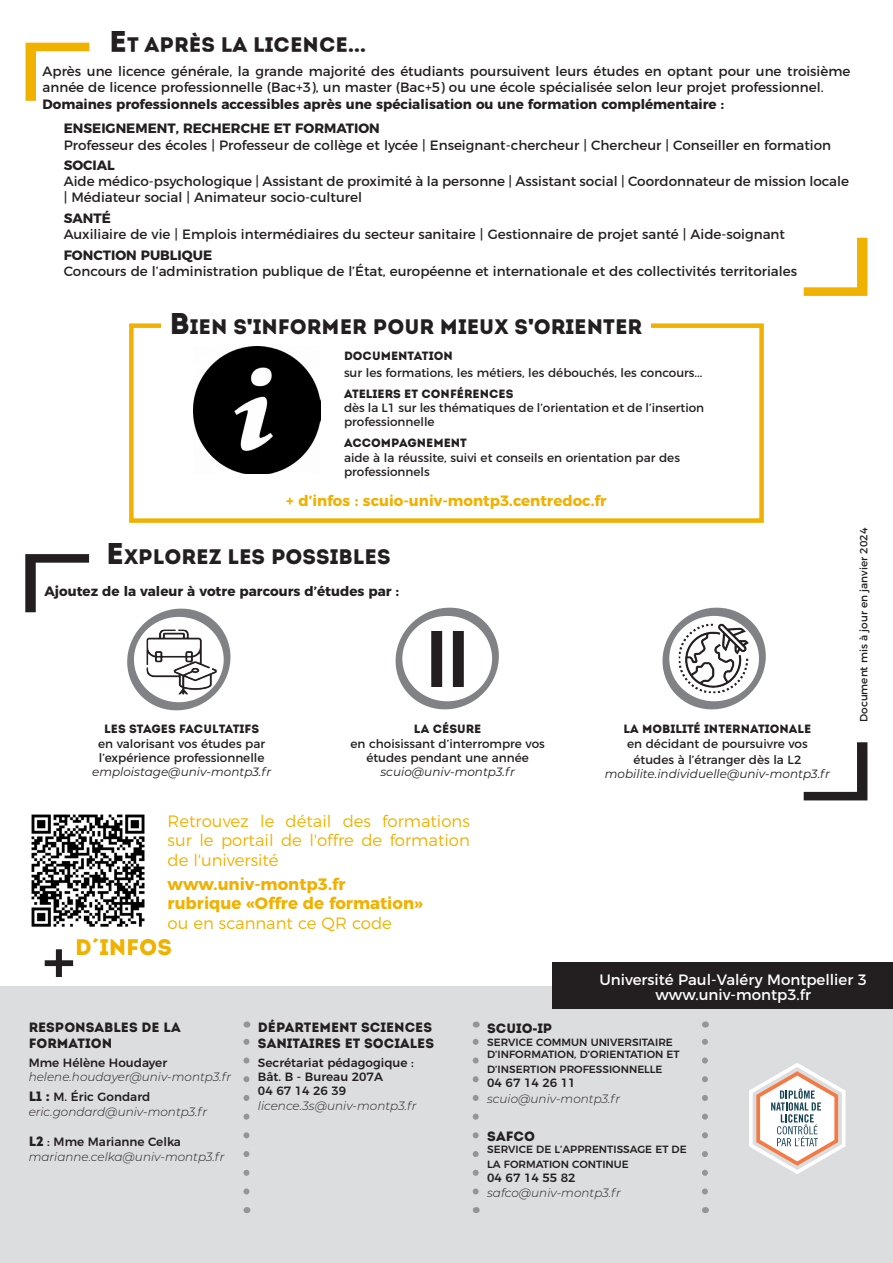
<style>
.page{position:relative;width:893px;height:1263px;background:#fff}
.page>*{position:absolute;margin:0;border:0;box-sizing:border-box;transform-origin:0 0}
.t1{font:22.5px "Intro";color:#f1b100}
.t2{font:21px "Intro";color:#231f20}
.t3{font:300 16.5px/19.5px "Montserrat";color:#f1b100;text-align:justify}
.t4{font:700 16.5px/19.5px "Montserrat";color:#f1b100}
.t5{font:15px "Montserrat";color:#fff}
.t6{font:700 15px "Montserrat";color:#f1b100}
.t7{font:13.5px/16.2px "Montserrat";color:#231f20}
.t8{font:700 13.5px "Montserrat";color:#231f20}
.t9{font:13.5px/16.2px "Intro";color:#231f20}
.t10{font:12px/14.4px "Montserrat";color:#231f20}
.t11{font:italic 300 12px "Montserrat";color:#231f20}
.t12{font:500 12px "Montserrat";color:#231f20}
.t13{font:12px "Intro";color:#231f20}
.t14{font:italic 12px "Montserrat";color:#231f20}
.t15{font:500 10.5px/14.4px "Montserrat";color:#231f20}
.t16{font:10.5px "Montserrat";color:#231f20}
.s1{font-size:30px}
.s2{font-family:"Arial";font-weight:900}
.s3{font-weight:300}
.s4{font-family:"Intro";font-weight:400;font-size:13.5px}
</style>
<div class="page">
<div style="left:0;top:986px;width:893px;height:277px;background:#dcdddf"></div>
<div style="left:552px;top:962px;width:341px;height:46px;background:#231f20"></div>
<svg style="left:804px;top:238px;width:63px;height:58px"></svg>
<svg style="left:26px;top:43px;width:63px;height:58px"></svg>
<img style="left:193px;top:347px;width:128px;height:127px">
<div style="left:129px;top:323px;width:635px;height:200px;border:4px solid #f1b100"></div>
<div style="left:161px;top:311px;width:490px;height:23px;background:#fff"></div>
<svg style="left:804px;top:742px;width:63px;height:58px"></svg>
<svg style="left:25px;top:554px;width:64px;height:58px"></svg>
<svg style="left:127px;top:608px;width:104px;height:103px"></svg>
<div style="left:134px;top:617px;width:90px;height:85px;background:#fff;border-radius:50%"></div>
<img style="left:147px;top:630px;width:70px;height:64px">
<svg style="left:395px;top:607px;width:104px;height:103px"></svg>
<div style="left:402px;top:616px;width:90px;height:85px;background:#fff;border-radius:50%"></div>
<img style="left:431px;top:632px;width:33px;height:54px">
<svg style="left:662px;top:607px;width:104px;height:103px"></svg>
<div style="left:669px;top:616px;width:90px;height:85px;background:#fff;border-radius:50%"></div>
<img style="left:679px;top:623px;width:70px;height:70px">
<img style="left:31px;top:814px;width:114px;height:113px">
<svg style="left:44px;top:949px;width:30px;height:28px"></svg>
<svg style="left:243px;top:1038px;width:6px;height:153px"></svg>
<svg style="left:473px;top:1038px;width:6px;height:153px"></svg>
<svg style="left:702px;top:1038px;width:6px;height:153px"></svg>
<svg style="left:749px;top:1063px;width:96px;height:111px"></svg>
<p class="t2" style="left:109px;top:32px;width:259px"><span class="s1">E</span>T APRÈS LA LICENCE...</p>
<p class="t7" style="left:43px;top:62px;width:809px">Après une licence générale, la grande majorité des étudiants poursuivent leurs études en optant pour une troisième année de licence professionnelle (Bac+3), un master (Bac+5) ou une école spécialisée selon leur projet professionnel.</p>
<p class="t8" style="left:43px;top:93px;width:683px">Domaines professionnels accessibles après une spécialisation ou une formation complémentaire :</p>
<p class="t8" style="left:64px;top:117px;width:318px">ENSEIGNEMENT, RECHERCHE ET FORMATION</p>
<p class="t7" style="left:64px;top:136px;width:769px">Professeur des écoles | Professeur de collège et lycée | Enseignant-chercheur | Chercheur | Conseiller en formation</p>
<p class="t8" style="left:64px;top:154px;width:53px">SOCIAL</p>
<p class="t7" style="left:64px;top:172px;width:787px">Aide médico-psychologique | Assistant de proximité à la personne | Assistant social | Coordonnateur de mission locale | Médiateur social | Animateur socio-culturel</p>
<p class="t8" style="left:64px;top:207px;width:49px">SANTÉ</p>
<p class="t7" style="left:64px;top:225px;width:723px">Auxiliaire de vie | Emplois intermédiaires du secteur sanitaire | Gestionnaire de projet santé | Aide-soignant</p>
<p class="t8" style="left:64px;top:244px;width:150px">FONCTION PUBLIQUE</p>
<p class="t7" style="left:64px;top:262px;width:735px">Concours de l’administration publique de l’État, européenne et internationale et des collectivités territoriales</p>
<p class="t2" style="left:169px;top:314px;width:474px"><span class="s1">B</span>IEN S<span class="s2">'</span>INFORMER POUR MIEUX S<span class="s2">'</span>ORIENTER</p>
<p class="t13" style="left:344px;top:349px;width:110px">DOCUMENTATION</p>
<p class="t10" style="left:344px;top:364px;width:360px">sur les formations, les métiers, les débouchés, les concours...</p>
<p class="t13" style="left:344px;top:386px;width:171px">ATELIERS ET CONFÉRENCES</p>
<p class="t10" style="left:344px;top:399px;width:362px">dès la L1 sur les thématiques de l’orientation et de l’insertion professionnelle</p>
<p class="t13" style="left:344px;top:436px;width:125px">ACCOMPAGNEMENT</p>
<p class="t10" style="left:344px;top:449px;width:337px">aide à la réussite, suivi et conseils en orientation par des professionnels</p>
<p class="t6" style="left:286px;top:488px;width:322px">+ d’infos : scuio-univ-montp3.centredoc.fr</p>
<h2 class="t2" style="left:106px;top:544px;width:286px"><span class="s1">E</span>XPLOREZ LES POSSIBLES</h2>
<p class="t8" style="left:44px;top:580px;width:356px">Ajoutez de la valeur à votre parcours d’études par :</p>
<p class="t13" style="left:104px;top:722px;width:157px">LES STAGES FACULTATIFS</p>
<p class="t10" style="left:98px;top:735px;width:169px">en valorisant vos études par l’expérience professionnelle</p>
<p class="t14" style="left:92px;top:764px;width:181px">emploistage@univ-montp3.fr</p>
<p class="t13" style="left:414px;top:722px;width:69px">LA CÉSURE</p>
<p class="t10" style="left:350px;top:735px;width:196px;text-align:center">en choisissant d’interrompre vos études pendant une année</p>
<p class="t14" style="left:380px;top:764px;width:136px">scuio@univ-montp3.fr</p>
<p class="t3" style="left:168px;top:810px;width:304px">Retrouvez le détail des formations sur le portail de l'offre de formation de l'université</p>
<p class="t4" style="left:168px;top:873px;width:256px">www.univ-montp3.fr rubrique «Offre de formation» <span class="s3">ou en scannant ce QR code</span></p>
<p class="t1" style="left:75px;top:934px;width:98px">D´INFOS</p>
<p class="t13" style="left:624px;top:722px;width:189px">LA MOBILITÉ INTERNATIONALE</p>
<p class="t10" style="left:627px;top:735px;width:182px">en décidant de poursuivre vos</p>
<p class="t10" style="left:633px;top:752px;width:169px">études à l’étranger dès la L2</p>
<p class="t14" style="left:605px;top:766px;width:227px">mobilite.individuelle@univ-montp3.fr</p>
<p class="t16" style="left:855px;top:722px;width:196px;rotate:-90deg">Document mis à jour en janvier 2024</p>
<p class="t9" style="left:29px;top:1019px;width:154px">RESPONSABLES DE LA<br>FORMATION</p>
<p class="t12" style="left:29px;top:1052px;width:140px">Mme Hélène Houdayer</p>
<p class="t11" style="left:29px;top:1068px;width:204px">helene.houdayer@univ-montp3.fr</p>
<p class="t12" style="left:29px;top:1087px;width:123px"><span class="s4">L1 :</span> M. Éric Gondard</p>
<p class="t11" style="left:29px;top:1103px;width:180px">eric.gondard@univ-montp3.fr</p>
<p class="t12" style="left:29px;top:1132px;width:154px"><span class="s4">L2</span> : Mme Marianne Celka</p>
<p class="t11" style="left:29px;top:1148px;width:197px">marianne.celka@univ-montp3.fr</p>
<p class="t9" style="left:258px;top:1019px;width:178px">DÉPARTEMENT SCIENCES<br>SANITAIRES ET SOCIALES</p>
<p class="t12" style="left:258px;top:1052px;width:157px">Secrétariat pédagogique :</p>
<p class="t12" style="left:258px;top:1067px;width:127px">Bât. B - Bureau 207A</p>
<p class="t12" style="left:258px;top:1081px;width:90px">04 67 14 26 39</p>
<p class="t11" style="left:258px;top:1097px;width:160px">licence.3s@univ-montp3.fr</p>
<p class="t5" style="left:599px;top:967px;width:269px">Université Paul-Valéry Montpellier 3</p>
<p class="t5" style="left:655px;top:982px;width:157px">www.univ-montp3.fr</p>
<p class="t9" style="left:487px;top:1020px;width:67px">SCUIO<span class="s2">-</span>IP</p>
<p class="t15" style="left:487px;top:1034px;width:187px">SERVICE COMMUN UNIVERSITAIRE</p>
<p class="t15" style="left:487px;top:1046px;width:194px">D’INFORMATION, D’ORIENTATION ET</p>
<p class="t15" style="left:487px;top:1061px;width:177px">D’INSERTION PROFESSIONNELLE</p>
<p class="t12" style="left:487px;top:1073px;width:90px">04 67 14 26 11</p>
<p class="t11" style="left:487px;top:1091px;width:134px">scuio@univ-montp3.fr</p>
<p class="t9" style="left:487px;top:1128px;width:49px">SAFCO</p>
<p class="t15" style="left:487px;top:1142px;width:201px">SERVICE DE L’APPRENTISSAGE ET DE<br>LA FORMATION CONTINUE</p>
<p class="t12" style="left:487px;top:1168px;width:90px">04 67 14 55 82</p>
<p class="t11" style="left:487px;top:1184px;width:135px">safco@univ-montp3.fr</p>
</div>
